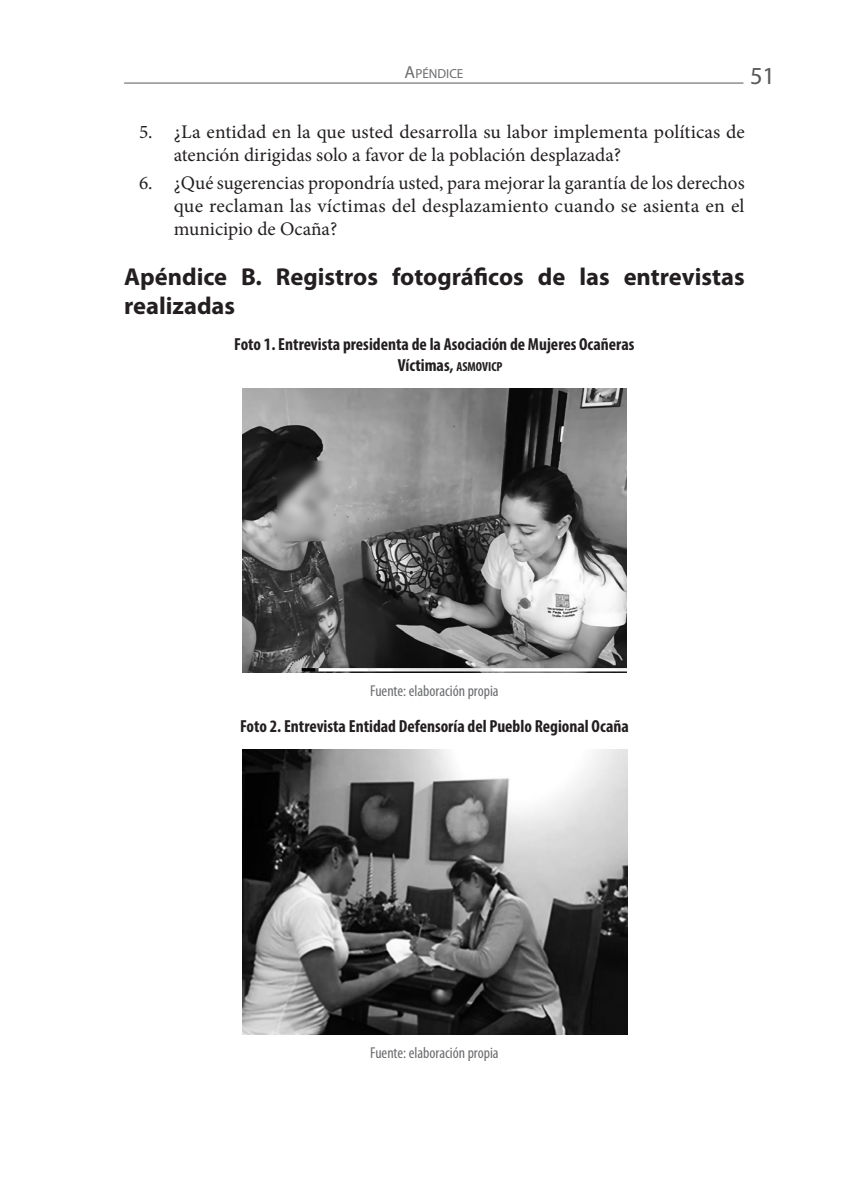
<style>
.page{position:relative;width:844px;height:1191px;background:#fff}
.page>*{position:absolute;margin:0;border:0;box-sizing:border-box;transform-origin:0 0}
.T_tulo_1{font:700 24.5px/29.4px "Myriad Pro";color:#231f20}
.t1{font:24.5px "Myriad Pro";color:#57585a}
.t2{font:19.25px/23.1px "Minion Pro";letter-spacing:.005em;color:#231f20}
.T_tulo_Foto{font:700 condensed 17.5px/21px "Myriad Pro";color:#231f20}
.Fuente{font:condensed 15.75px "Myriad Pro";color:#6c6d70}
.Cornizas{font:13.12px "Myriad Pro";color:#6c6d70}
.s1{font-size:17.5px}
.s2{font-size:13.12px}
</style>
<div class="page">
<hr style="left:124px;top:83px;width:619px;height:1px;background:#57585a">
<img style="left:242px;top:388px;width:384px;height:284px">
<img style="left:243px;top:749px;width:384px;height:285px">
<p class="Cornizas" style="left:404px;top:66px;width:48px"><span class="s1">A</span>PÉNDICE</p>
<p class="t1" style="left:749px;top:60px;width:27px">51</p>
<p class="t2" style="left:174px;top:120px;width:572px;text-indent:-35px">5. ¿La entidad en la que usted desarrolla su labor implementa políticas de atención dirigidas solo a favor de la población desplazada?</p>
<p class="t2" style="left:174px;top:172px;width:572px;text-align:justify;text-indent:-35px">6. ¿Qué sugerencias propondría usted, para mejorar la garantía de los derechos que reclaman las víctimas del desplazamiento cuando se asienta en el municipio de Ocaña?</p>
<p class="T_tulo_1" style="left:124px;top:261px;width:622px">Apéndice B. Registros fotográficos de las entrevistas realizadas</p>
<h4 class="T_tulo_Foto" style="left:397px;top:333px;width:238px;text-indent:-163px">Foto 1. Entrevista presidenta de la Asociación de Mujeres Ocañeras<br>Víctimas, <span class="s2">ASMOVICP</span></h4>
<p class="Fuente" style="left:370px;top:681px;width:130px">Fuente: elaboración propia</p>
<h4 class="T_tulo_Foto" style="left:240px;top:715px;width:390px">Foto 2. Entrevista Entidad Defensoría del Pueblo Regional Ocaña</h4>
<p class="Fuente" style="left:370px;top:1043px;width:130px">Fuente: elaboración propia</p>
</div>
